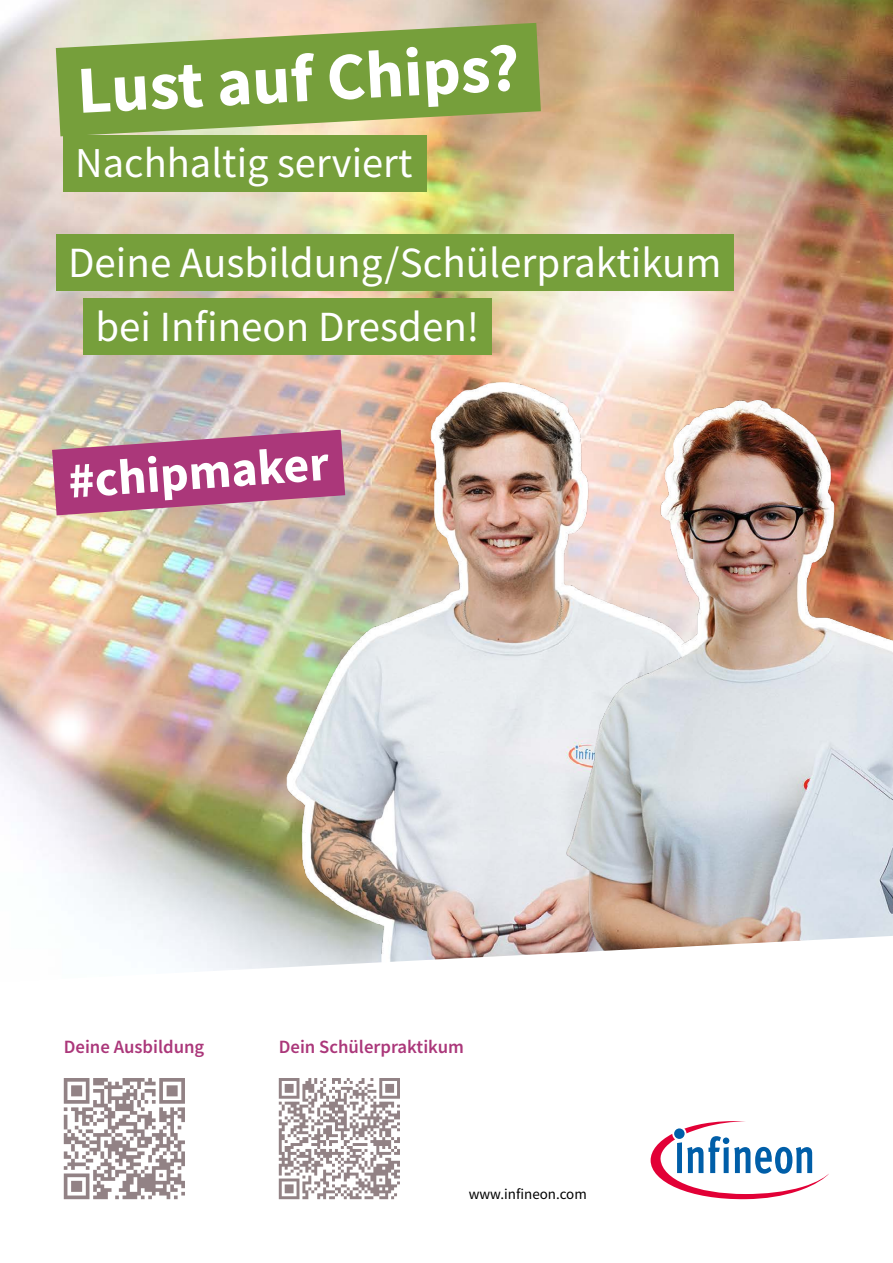
<style>
.page{position:relative;width:893px;height:1263px;background:#fff}
.page>*{position:absolute;margin:0;border:0;box-sizing:border-box;transform-origin:0 0}
.t1{font:700 67.2px "Source Sans Pro";color:#fff}
.t2{font:700 49.88px "Source Sans Pro";color:#fff}
.t3{font:43.05px "Source Sans Pro";color:#fff}
.t4{font:42.97px "Source Sans Pro";color:#fff}
.t5{font:42.53px "Source Sans Pro";color:#fff}
.t6{font:600 18.75px "Source Sans Pro";color:#ab377a}
.t7{font:15px "Source Sans Pro";color:#000}
</style>
<div class="page">
<img style="left:0;top:0;width:893px;height:936px">
<img style="left:247px;top:366px;width:442px;height:570px">
<img style="left:539px;top:386px;width:354px;height:550px">
<svg style="left:63px;top:936px;width:823px;height:264px"></svg>
<svg style="left:651px;top:1120px;width:178px;height:80px"></svg>
<svg style="left:56px;top:23px;width:485px;height:113px;fill:#769f3b"></svg>
<div style="left:63px;top:135px;width:363px;height:57px;background:#769f3b"></div>
<svg style="left:52px;top:430px;width:293px;height:85px"></svg>
<div style="left:56px;top:234px;width:678px;height:57px;background:#769f3b"></div>
<div style="left:83px;top:299px;width:409px;height:56px;background:#769f3b"></div>
<svg style="left:279px;top:1078px;width:121px;height:121px"></svg>
<svg style="left:64px;top:1078px;width:121px;height:121px"></svg>
<h1 class="t1" style="left:75px;top:45px;width:445px;rotate:-3deg">Lust auf Chips?</h1>
<h3 class="t5" style="left:75px;top:136px;width:339px">Nachhaltig serviert</h3>
<h3 class="t3" style="left:68px;top:235px;width:655px">Deine Ausbildung/Schülerpraktikum</h3>
<h3 class="t4" style="left:96px;top:299px;width:385px">bei Infineon Dresden!</h3>
<h2 class="t2" style="left:66px;top:448px;width:263px;rotate:-4deg">#chipmaker</h2>
<p class="t6" style="left:64px;top:1034px;width:142px">Deine Ausbildung</p>
<p class="t6" style="left:279px;top:1034px;width:187px">Dein Schülerpraktikum</p>
<p class="t7" style="left:469px;top:1185px;width:120px">www.infineon.com</p>
</div>
